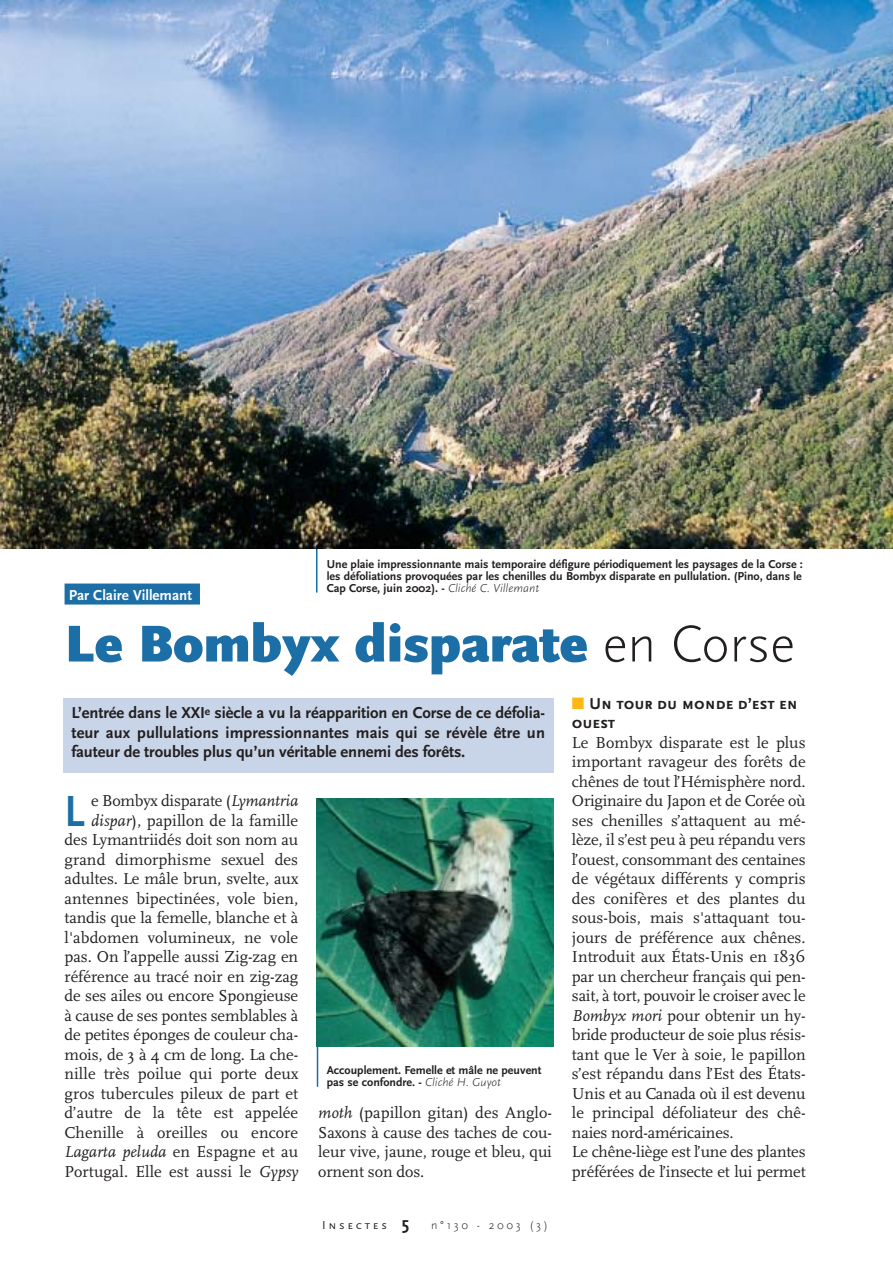
<style>
.page{position:relative;width:893px;height:1264px;background:#fff}
.page>*{position:absolute;margin:0;border:0;box-sizing:border-box;transform-origin:0 0}
.t1{font:900 54px "Scala Sans";color:#1b6ea6}
.t2{font:700 45.45px "Scala Sans";color:#1b6ea6;scale:.9 1}
.t3{font:16.5px/19.5px "Scala";letter-spacing:-.005em;color:#231f20;text-align:right}
.t4{font:700 16.5px/19.5px "Scala Sans";letter-spacing:-.005em;color:#231f20;text-align:justify}
.t5{font:700 16.5px/19.5px "Scala Sans Caps";letter-spacing:-.005em;color:#231f20}
.t6{font:700 15px "Scala Sans";color:#fff}
.t7{font:700 12px/12px "Scala Sans";color:#231f20;text-align:justify}
.t8{font:300 12px "Scala Sans";letter-spacing:.22em;color:#231f20}
.s1{font-weight:300;font-style:italic}
.s2{color:#1b6ea6}
.s3{font-weight:300;color:#231f20}
.s4{font-style:italic}
.s5{font-family:"Scala Sans Caps";font-weight:400}
.s6{font-weight:700;font-size:18px}
.s7{color:#fdb813}
</style>
<div class="page">
<img style="left:0;top:0;width:893px;height:1087px">
<p class="t7" style="left:327px;top:558px;width:478px">Une plaie impressionnante mais temporaire défigure périodiquement les paysages de la Corse : les défoliations provoquées par les chenilles du Bombyx disparate en pullulation. (Pino, dans le Cap Corse, juin 2002). - <span class="s1">Cliché C. Villemant</span></p>
<p class="t6" style="left:69px;top:589px;width:133px">Par Claire Villemant <span class="s2">.</span></p>
<h1 class="t1" style="left:65px;top:622px;width:732px">Le Bombyx disparate <span class="s3">en Corse</span></h1>
<p class="t4" style="left:72px;top:704px;width:475px">L’entrée dans le XXI<sup>e</sup> siècle a vu la réapparition en Corse de ce défolia&shy;teur aux pullulations impressionnantes mais qui se révèle être un fauteur de troubles plus qu’un véritable ennemi des forêts.</p>
<p class="t3" style="left:65px;top:792px;width:235px">e Bombyx disparate (<span class="s4">Lymantria dispar</span>), papillon de la famille des Lymantriidés doit son nom au grand dimorphisme sexuel des adultes. Le mâle brun, svelte, aux antennes bipectinées, vole bien, tandis que la femelle, blanche et à l'abdomen volumineux, ne vole pas. On l’appelle aussi Zig-zag en référence au tracé noir en zig-zag de ses ailes ou encore Spongieuse à cause de ses pontes semblables à de petites éponges de couleur cha&shy;mois, de 3 à 4 cm de long. La che&shy;nille très poilue qui porte deux gros tubercules pileux de part et d’autre de la tête est appelée<br>Chenille à oreilles ou encore<br><span class="s4">Lagarta peluda</span> en Espagne et au<br>Portugal. Elle est aussi le <span class="s4">Gypsy</span></p>
<h2 class="t2" style="left:65px;top:791px;width:24px">L</h2>
<p class="t7" style="left:327px;top:1064px;width:216px">Accouplement. Femelle et mâle ne peuvent pas se confondre. - <span class="s1">Cliché H. Guyot</span></p>
<p class="t3" style="left:318px;top:1104px;width:235px;text-align:justify"><span class="s4">moth</span> (papillon gitan) des Anglo-Saxons à cause des taches de cou&shy;leur vive, jaune, rouge et bleu, qui ornent son dos.</p>
<p class="t8" style="left:322px;top:1219px;width:228px"><span class="s5">Insectes</span> <span class="s6">5</span> n°130 - 2003 (3)</p>
<p class="t5" style="left:572px;top:693px;width:227px"><span class="s7">■</span> Un tour du monde d’est en ouest</p>
<p class="t3" style="left:572px;top:733px;width:235px;text-align:left">Le Bombyx disparate est le plus important ravageur des forêts de chênes de tout l’Hémisphère nord.<br>Originaire du Japon et de Corée où ses chenilles s’attaquent au mé&shy;lèze, il s’est peu à peu répandu vers l’ouest, consommant des centaines de végétaux différents y compris des conifères et des plantes du sous-bois, mais s'attaquant tou&shy;jours de préférence aux chênes.<br>Introduit aux États-Unis en 1836 par un chercheur français qui pen&shy;sait, à tort, pouvoir le croiser avec le <span class="s4">Bombyx mori</span> pour obtenir un hy&shy;bride producteur de soie plus résis&shy;tant que le Ver à soie, le papillon s’est répandu dans l’Est des États-Unis et au Canada où il est devenu le principal défoliateur des chê&shy;naies nord-américaines.<br>Le chêne-liège est l’une des plantes préférées de l’insecte et lui permet</p>
</div>
